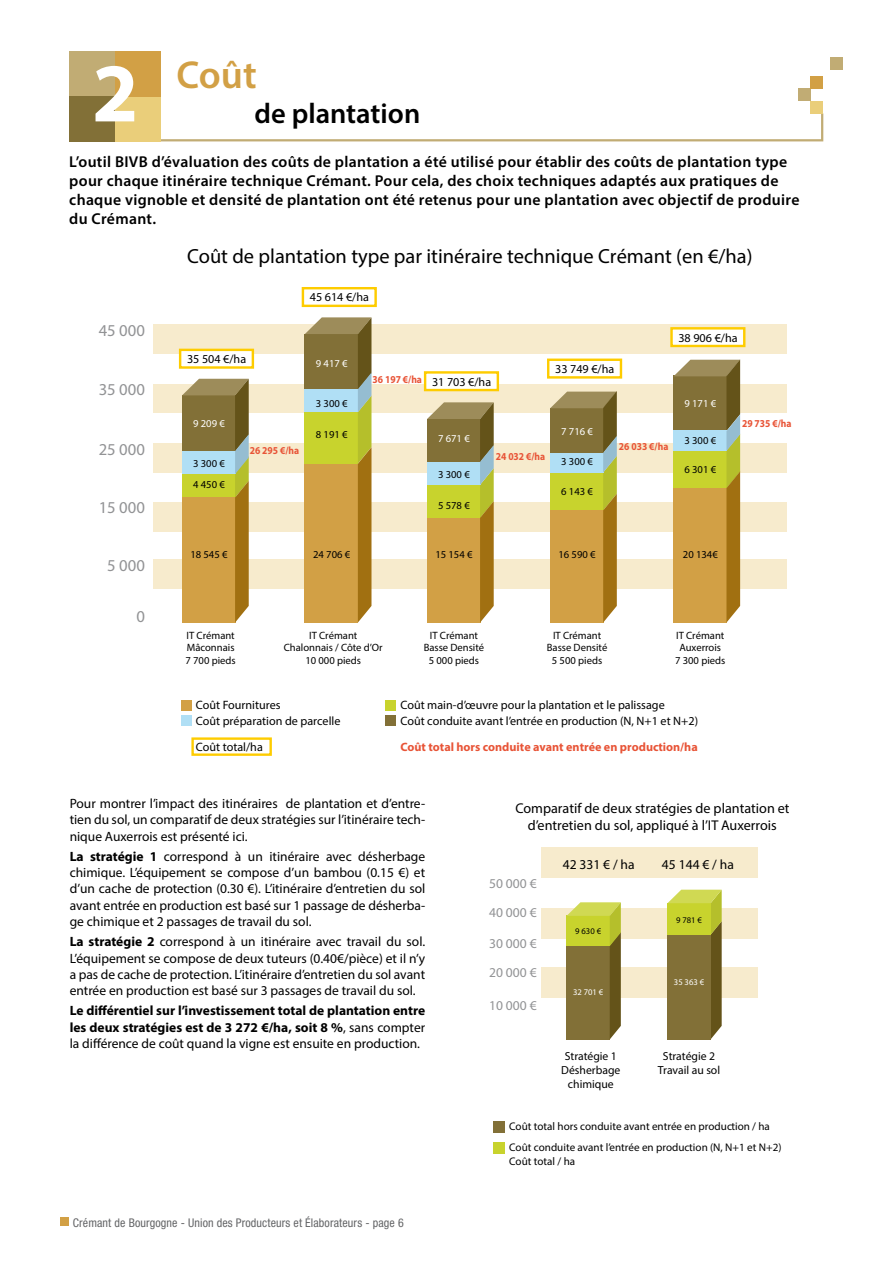
<style>
.page{position:relative;width:893px;height:1263px;background:#fff}
.page>*{position:absolute;margin:0;border:0;box-sizing:border-box;transform-origin:0 0}
.t1{font:600 39px "Myriad Pro";color:#d2a045}
.t2{font:600 28.5px "Myriad Pro";color:#000}
.t3{font:20.4px "Myriad Pro";color:#000}
.t4{font:16.65px "Myriad Pro";color:#929395}
.t5{font:600 15.75px/18.9px "Myriad Pro";letter-spacing:.02em;color:#000}
.t6{font:14.1px/17px "Myriad Pro";color:#000;text-align:center}
.t7{font:13.5px/16.2px "Myriad Pro";color:#000;text-align:justify}
.t8{font:700 13.5px/16.2px "Myriad Pro";color:#000;text-align:justify}
.t9{font:13.5px "Myriad Pro";color:#929395}
.t10{font:12.15px/16.6px "Myriad Pro";color:#000}
.t11{font:700 12.15px "Myriad Pro";color:#e85437}
.t12{font:condensed 12px "Helvetica Neue";letter-spacing:.01em;color:#646567}
.t13{font:11.7px/14.1px "Myriad Pro";color:#000;text-align:center}
.t14{font:11.1px/21.3px "Myriad Pro";color:#000}
.t15{font:10.65px/12.8px "Myriad Pro";color:#000;text-align:center}
.t16{font:700 10.65px "Myriad Pro";color:#e85437;scale:.9 1}
.t17{font:10.65px "Myriad Pro";color:#fff}
.t18{font:8.55px "Myriad Pro";color:#fff}
.t19{font:8.55px "Myriad Pro";color:#000}
.s1{font-weight:700;font-size:84px;color:#fff}
.s2{font-weight:700}
.s3{font-weight:400}
</style>
<div class="page">
<svg style="left:152px;top:113px;width:672px;height:29px"></svg>
<div style="left:70px;top:51px;width:45px;height:45px;background:#c1ac74"></div>
<div style="left:115px;top:96px;width:46px;height:45px;background:#eace7a"></div>
<div style="left:115px;top:51px;width:46px;height:45px;background:#d2a045"></div>
<div style="left:70px;top:96px;width:45px;height:45px;background:#827037"></div>
<div style="left:191px;top:737px;width:81px;height:19px;background:#fff;border:2px solid #fecc00"></div>
<div style="left:153px;top:559px;width:633px;height:29px;background:#f7ebcd"></div>
<div style="left:153px;top:502px;width:633px;height:29px;background:#f7ebcd"></div>
<div style="left:153px;top:384px;width:633px;height:29px;background:#f7ebcd"></div>
<div style="left:153px;top:443px;width:633px;height:30px;background:#f7ebcd"></div>
<div style="left:153px;top:324px;width:633px;height:30px;background:#f7ebcd"></div>
<svg style="left:182px;top:379px;width:67px;height:243px;background:#b2994c"></svg>
<div style="left:179px;top:349px;width:75px;height:20px;background:#fff;border:2px solid #fecc00"></div>
<svg style="left:427px;top:402px;width:67px;height:220px;background:#b49e4e"></svg>
<div style="left:424px;top:371px;width:75px;height:20px;background:#fff;border:2px solid #fecc00"></div>
<svg style="left:550px;top:391px;width:67px;height:231px;background:#b49d4b"></svg>
<div style="left:547px;top:359px;width:75px;height:20px;background:#fff;border:2px solid #fecc00"></div>
<svg style="left:673px;top:359px;width:67px;height:263px;background:#b49b49"></svg>
<div style="left:670px;top:327px;width:75px;height:20px;background:#fff;border:2px solid #fecc00"></div>
<svg style="left:305px;top:317px;width:66px;height:305px;background:#b69d47"></svg>
<div style="left:302px;top:287px;width:75px;height:20px;background:#fff;border:2px solid #fecc00"></div>
<div style="left:181px;top:700px;width:11px;height:10px;background:#d2a045"></div>
<div style="left:181px;top:715px;width:11px;height:11px;background:#b0dff5"></div>
<div style="left:385px;top:700px;width:11px;height:10px;background:#c8d32d"></div>
<div style="left:385px;top:715px;width:11px;height:11px;background:#827037"></div>
<div style="left:798px;top:88px;width:12px;height:13px;background:#c1ac74"></div>
<div style="left:810px;top:76px;width:13px;height:12px;background:#d2a045"></div>
<div style="left:810px;top:101px;width:13px;height:12px;background:#eace7a"></div>
<div style="left:831px;top:57px;width:12px;height:12px;background:#c1ac74"></div>
<div style="left:541px;top:968px;width:217px;height:30px;background:#f7ebcd"></div>
<div style="left:541px;top:908px;width:217px;height:31px;background:#f7ebcd"></div>
<div style="left:541px;top:847px;width:217px;height:31px;background:#f7ebcd"></div>
<svg style="left:667px;top:890px;width:55px;height:149px;background:#948a37"></svg>
<svg style="left:567px;top:902px;width:54px;height:137px;background:#958c37"></svg>
<div style="left:493px;top:1121px;width:12px;height:11px;background:#827037"></div>
<div style="left:493px;top:1143px;width:12px;height:11px;background:#c8d32d"></div>
<div style="left:60px;top:1217px;width:8px;height:8px;background:#d2a045"></div>
<h1 class="t1" style="left:92px;top:50px;width:166px"><span class="s1">2</span> Coût</h1>
<h2 class="t2" style="left:254px;top:95px;width:167px">de plantation</h2>
<p class="t5" style="left:69px;top:152px;width:732px">L’outil BIVB d’évaluation des coûts de plantation a été utilisé pour établir des coûts de plantation type pour chaque itinéraire technique Crémant. Pour cela, des choix techniques adaptés aux pratiques de chaque vignoble et densité de plantation ont été retenus pour une plantation avec objectif de produire du Crémant.</p>
<h3 class="t3" style="left:187px;top:243px;width:567px">Coût de plantation type par itinéraire technique Crémant (en €/ha)</h3>
<p class="t4" style="left:99px;top:320px;width:48px">45 000</p>
<p class="t4" style="left:99px;top:379px;width:48px">35 000</p>
<p class="t4" style="left:99px;top:439px;width:48px">25 000</p>
<p class="t4" style="left:99px;top:497px;width:48px">15 000</p>
<p class="t4" style="left:107px;top:555px;width:39px">5 000</p>
<p class="t4" style="left:136px;top:606px;width:10px">0</p>
<p class="t10" style="left:310px;top:289px;width:61px">45 614 €/ha</p>
<p class="t10" style="left:678px;top:329px;width:61px">38 906 €/ha</p>
<p class="t10" style="left:187px;top:351px;width:61px">35 504 €/ha</p>
<p class="t17" style="left:316px;top:356px;width:33px">9 417 €</p>
<p class="t10" style="left:555px;top:360px;width:61px">33 749 €/ha</p>
<p class="t16" style="left:373px;top:372px;width:56px">36 197 €/ha</p>
<p class="t10" style="left:432px;top:373px;width:61px">31 703 €/ha</p>
<p class="t15" style="left:316px;top:397px;width:33px">3 300 €</p>
<p class="t17" style="left:684px;top:397px;width:33px">9 171 €</p>
<p class="t17" style="left:193px;top:417px;width:33px">9 209 €</p>
<p class="t15" style="left:193px;top:457px;width:33px">3 300 €</p>
<p class="t16" style="left:250px;top:443px;width:56px">26 295 €/ha</p>
<p class="t15" style="left:316px;top:428px;width:33px">8 191 €</p>
<p class="t17" style="left:438px;top:432px;width:33px">7 671 €</p>
<p class="t15" style="left:438px;top:468px;width:33px">3 300 €</p>
<p class="t16" style="left:496px;top:450px;width:56px">24 032 €/ha</p>
<p class="t17" style="left:561px;top:425px;width:33px">7 716 €</p>
<p class="t15" style="left:561px;top:455px;width:33px">3 300 €</p>
<p class="t16" style="left:619px;top:439px;width:56px">26 033 €/ha</p>
<p class="t15" style="left:684px;top:434px;width:33px">3 300 €</p>
<p class="t15" style="left:684px;top:462px;width:33px">6 301 €</p>
<p class="t16" style="left:742px;top:417px;width:56px">29 735 €/ha</p>
<p class="t15" style="left:193px;top:478px;width:33px">4 450 €</p>
<p class="t15" style="left:561px;top:484px;width:33px">6 143 €</p>
<p class="t15" style="left:438px;top:498px;width:33px">5 578 €</p>
<p class="t15" style="left:190px;top:548px;width:39px">18 545 €</p>
<p class="t15" style="left:313px;top:548px;width:39px">24 706 €</p>
<p class="t15" style="left:435px;top:548px;width:39px">15 154 €</p>
<p class="t15" style="left:558px;top:548px;width:39px">16 590 €</p>
<p class="t15" style="left:683px;top:548px;width:36px">20 134€</p>
<p class="t15" style="left:186px;top:628px;width:52px;text-align:justify">IT Crémant Mâconnais 7 700 pieds</p>
<p class="t15" style="left:284px;top:628px;width:100px">IT Crémant<br>Chalonnais / Côte d’Or<br>10 000 pieds</p>
<p class="t15" style="left:424px;top:628px;width:62px">IT Crémant<br>Basse Densité<br>5 000 pieds</p>
<p class="t15" style="left:547px;top:628px;width:62px">IT Crémant<br>Basse Densité<br>5 500 pieds</p>
<p class="t15" style="left:675px;top:628px;width:52px">IT Crémant<br>Auxerrois<br>7 300 pieds</p>
<p class="t10" style="left:196px;top:696px;width:146px">Coût Fournitures<br>Coût préparation de parcelle</p>
<p class="t10" style="left:196px;top:738px;width:68px">Coût total/ha</p>
<p class="t10" style="left:400px;top:696px;width:299px">Coût main-d’œuvre pour la plantation et le palissage<br>Coût conduite avant l’entrée en production (N, N+1 et N+2)</p>
<p class="t11" style="left:400px;top:739px;width:299px">Coût total hors conduite avant entrée en production/ha</p>
<p class="t7" style="left:70px;top:795px;width:357px">Pour montrer l’impact des itinéraires de plantation et d’entre&shy;tien du sol, un comparatif de deux stratégies sur l’itinéraire tech&shy;nique Auxerrois est présenté ici.</p>
<p class="t7" style="left:70px;top:848px;width:357px"><span class="s2">La stratégie 1</span> correspond à un itinéraire avec désherbage chimique. L’équipement se compose d’un bambou (0.15 €) et d’un cache de protection (0.30 €). L’itinéraire d’entretien du sol avant entrée en production est basé sur 1 passage de désherba&shy;ge chimique et 2 passages de travail du sol.</p>
<p class="t7" style="left:70px;top:933px;width:357px"><span class="s2">La stratégie 2</span> correspond à un itinéraire avec travail du sol.<br>L’équipement se compose de deux tuteurs (0.40€/pièce) et il n’y a pas de cache de protection. L’itinéraire d’entretien du sol avant entrée en production est basé sur 3 passages de travail du sol.</p>
<p class="t8" style="left:70px;top:1002px;width:357px">Le différentiel sur l’investissement total de plantation entre les deux stratégies est de 3 272 €/ha, soit 8 %<span class="s3">, sans compter la différence de coût quand la vigne est ensuite en production.</span></p>
<p class="t12" style="left:73px;top:1216px;width:332px">Crémant de Bourgogne - Union des Producteurs et Élaborateurs - page 6</p>
<p class="t6" style="left:515px;top:800px;width:276px">Comparatif de deux stratégies de plantation et d’entretien du sol, appliqué à l’IT Auxerrois</p>
<p class="t9" style="left:489px;top:875px;width:49px">50 000 €</p>
<p class="t9" style="left:489px;top:904px;width:49px">40 000 €</p>
<p class="t9" style="left:489px;top:935px;width:49px">30 000 €</p>
<p class="t9" style="left:489px;top:965px;width:49px">20 000 €</p>
<p class="t9" style="left:489px;top:997px;width:49px">10 000 €</p>
<p class="t7" style="left:563px;top:856px;width:73px">42 331 € / ha</p>
<p class="t19" style="left:575px;top:926px;width:27px">9 630 €</p>
<p class="t18" style="left:573px;top:987px;width:32px">32 701 €</p>
<p class="t13" style="left:561px;top:1049px;width:61px">Stratégie 1<br>Désherbage chimique</p>
<p class="t7" style="left:662px;top:856px;width:73px">45 144 € / ha</p>
<p class="t19" style="left:676px;top:915px;width:27px">9 781 €</p>
<p class="t18" style="left:674px;top:977px;width:32px">35 363 €</p>
<p class="t13" style="left:658px;top:1049px;width:64px">Stratégie 2<br>Travail au sol</p>
<p class="t14" style="left:509px;top:1115px;width:274px">Coût total hors conduite avant entrée en production / ha<br>Coût conduite avant l’entrée en production (N, N+1 et N+2)</p>
<p class="t14" style="left:509px;top:1150px;width:67px">Coût total / ha</p>
</div>
